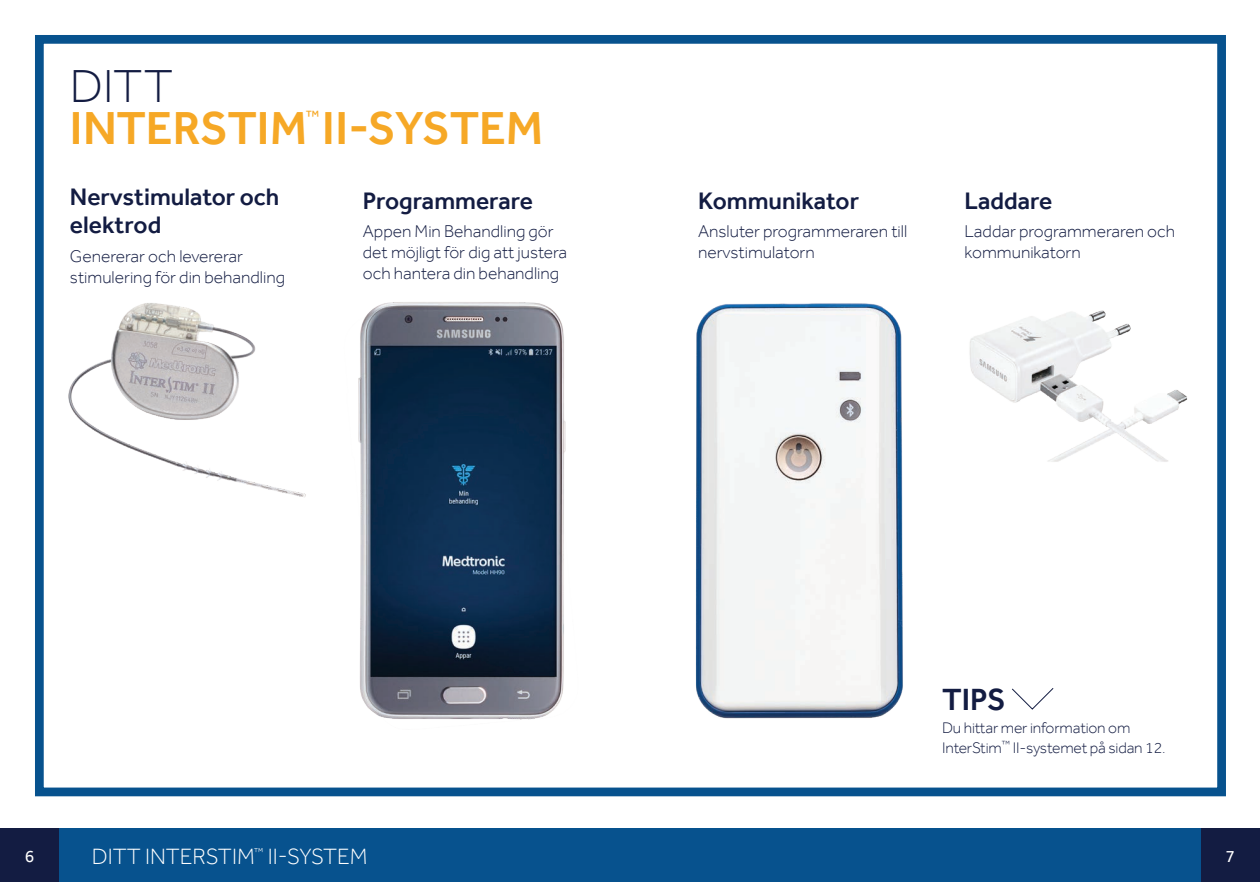
<style>
.page{position:relative;width:1260px;height:882px;background:#fff}
.page>*{position:absolute;margin:0;border:0;box-sizing:border-box;transform-origin:0 0}
.t1{font:500 47.6px "Effra";letter-spacing:-.01em;color:#f6a826}
.t2{font:300 47.6px "Effra";color:#131c42}
.t3{font:500 31.5px "Effra";color:#131c42}
.t4{font:500 24.5px/28px "Effra";color:#131c42}
.t5{font:300 22.75px "Effra";color:#fff}
.t6{font:300 17.5px/21px "Effra";color:#131c42}
.t7{font:17.5px "Effra";color:#fff}
.t8{font:300 15.75px/19.2px "Effra";letter-spacing:-.01em;color:#131c42}
.t9{font:15.22px "Effra";color:#f6a826}
.t10{font:300 10.15px "Effra";color:#fff}
</style>
<div class="page">
<svg style="left:1012px;top:688px;width:42px;height:22px"></svg>
<div style="left:0;top:828px;width:1260px;height:54px;background:#07528e"></div>
<div style="left:1201px;top:828px;width:59px;height:54px;background:#131c42"></div>
<div style="left:0;top:828px;width:59px;height:54px;background:#131c42"></div>
<div style="left:35px;top:35px;width:1191px;height:761px;border:9px solid #07528e"></div>
<img style="left:68px;top:303px;width:230px;height:193px">
<img style="left:695px;top:303px;width:208px;height:416px">
<img style="left:298px;top:302px;width:268px;height:418px">
<img style="left:969px;top:310px;width:219px;height:152px">
<h1 class="t2" style="left:70px;top:60px;width:105px">DITT</h1>
<h1 class="t1" style="left:70px;top:99px;width:475px">INTERSTIM II-SYSTEM</h1>
<p class="t9" style="left:306px;top:107px;width:15px">™</p>
<h3 class="t4" style="left:70px;top:182px;width:211px">Nervstimulator och elektrod</h3>
<p class="t6" style="left:70px;top:245px;width:217px">Genererar och levererar stimulering för din behandling</p>
<h3 class="t4" style="left:363px;top:186px;width:172px">Programmerare</h3>
<p class="t6" style="left:363px;top:221px;width:206px">Appen Min Behandling gör det möjligt för dig att justera och hantera din behandling</p>
<h3 class="t4" style="left:698px;top:186px;width:163px">Kommunikator</h3>
<p class="t6" style="left:698px;top:221px;width:211px">Ansluter programmeraren till nervstimulatorn</p>
<h3 class="t4" style="left:965px;top:186px;width:89px">Laddare</h3>
<p class="t6" style="left:965px;top:221px;width:212px">Laddar programmeraren och kommunikatorn</p>
<h2 class="t3" style="left:942px;top:681px;width:65px">TIPS</h2>
<p class="t8" style="left:942px;top:718px;width:225px">Du hittar mer information om<br>InterStim<sup>™</sup> II-systemet på sidan 12.</p>
<h3 class="t5" style="left:92px;top:844px;width:164px">DITT INTERSTIM</h3>
<p class="t10" style="left:254px;top:846px;width:11px">™</p>
<h3 class="t5" style="left:268px;top:844px;width:102px">II-SYSTEM</h3>
<p class="t7" style="left:25px;top:846px;width:11px">6</p>
<p class="t7" style="left:1226px;top:846px;width:11px">7</p>
</div>
